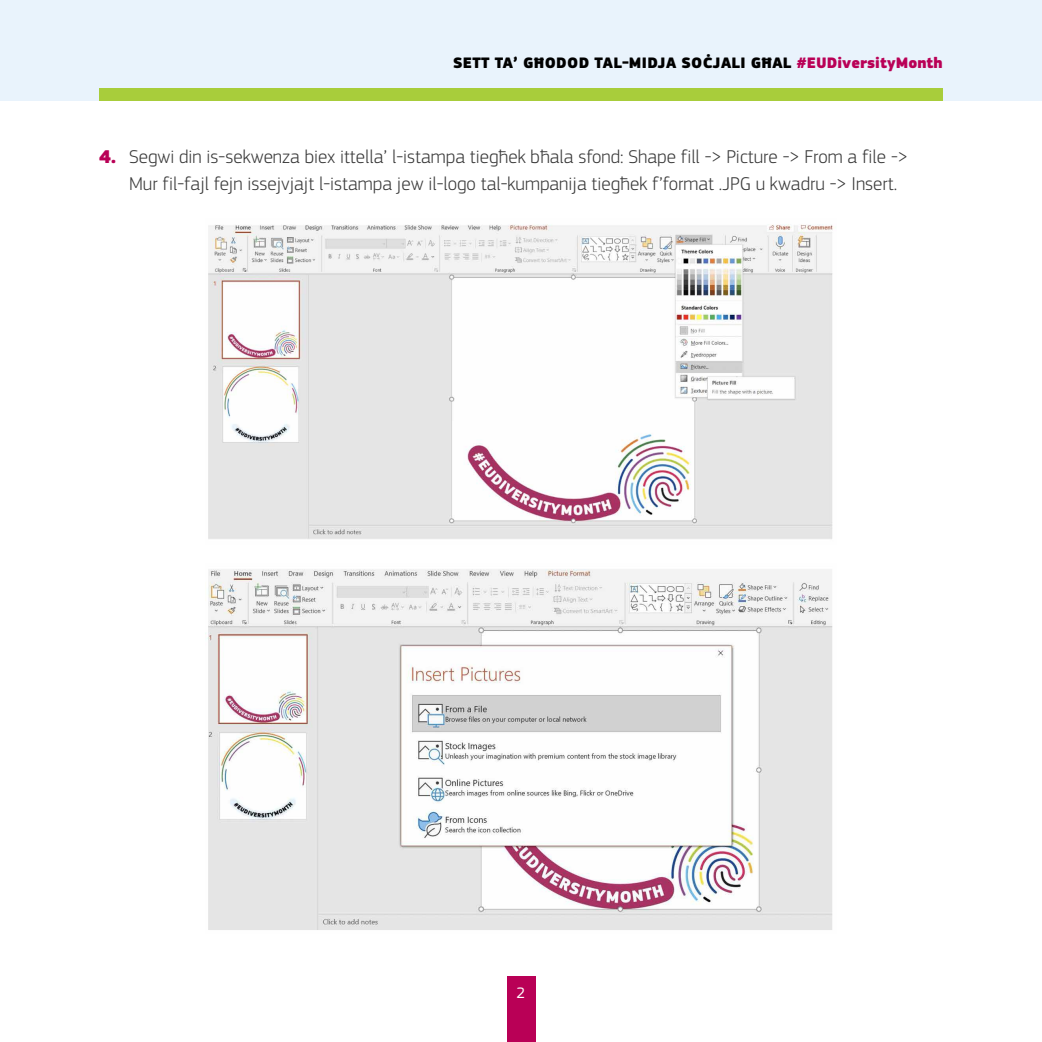
<style>
.page{position:relative;width:1042px;height:1042px;background:#fff}
.page>*{position:absolute;margin:0;border:0;box-sizing:border-box;transform-origin:0 0}
.t1{font:300 19.25px/26.2px "EC Square Sans Pro";color:#393939}
.t2{font:900 15.75px "EC Square Sans Pro";letter-spacing:.02em;color:#000}
.t3{font:15.75px "EC Square Sans Pro";color:#fff}
.s1{color:#b90056}
.s2{font-weight:900;color:#b90056}
</style>
<div class="page">
<div style="left:0;top:0;width:1042px;height:101px;background:#e9f3fc"></div>
<div style="left:506px;top:976px;width:29px;height:66px;background:#b90056"></div>
<img style="left:208px;top:224px;width:626px;height:315px">
<img style="left:205px;top:569px;width:628px;height:361px">
<div style="left:99px;top:88px;width:844px;height:13px;background:#a8cd3b"></div>
<p class="t2" style="left:453px;top:53px;width:491px">SETT TA’ GĦODOD TAL-MIDJA SOĊJALI GĦAL <span class="s1">#EUDiversityMonth</span></p>
<p class="t1" style="left:129px;top:144px;width:780px;text-indent:-30px"><span class="s2">4.</span> Segwi din is-sekwenza biex ittella’ l-istampa tiegħek bħala sfond: Shape fill -&gt; Picture -&gt; From a file -&gt;<br>Mur fil-fajl fejn issejvjajt l-istampa jew il-logo tal-kumpanija tiegħek f’format .JPG u kwadru -&gt; Insert.</p>
<p class="t3" style="left:516px;top:984px;width:10px">2</p>
</div>
